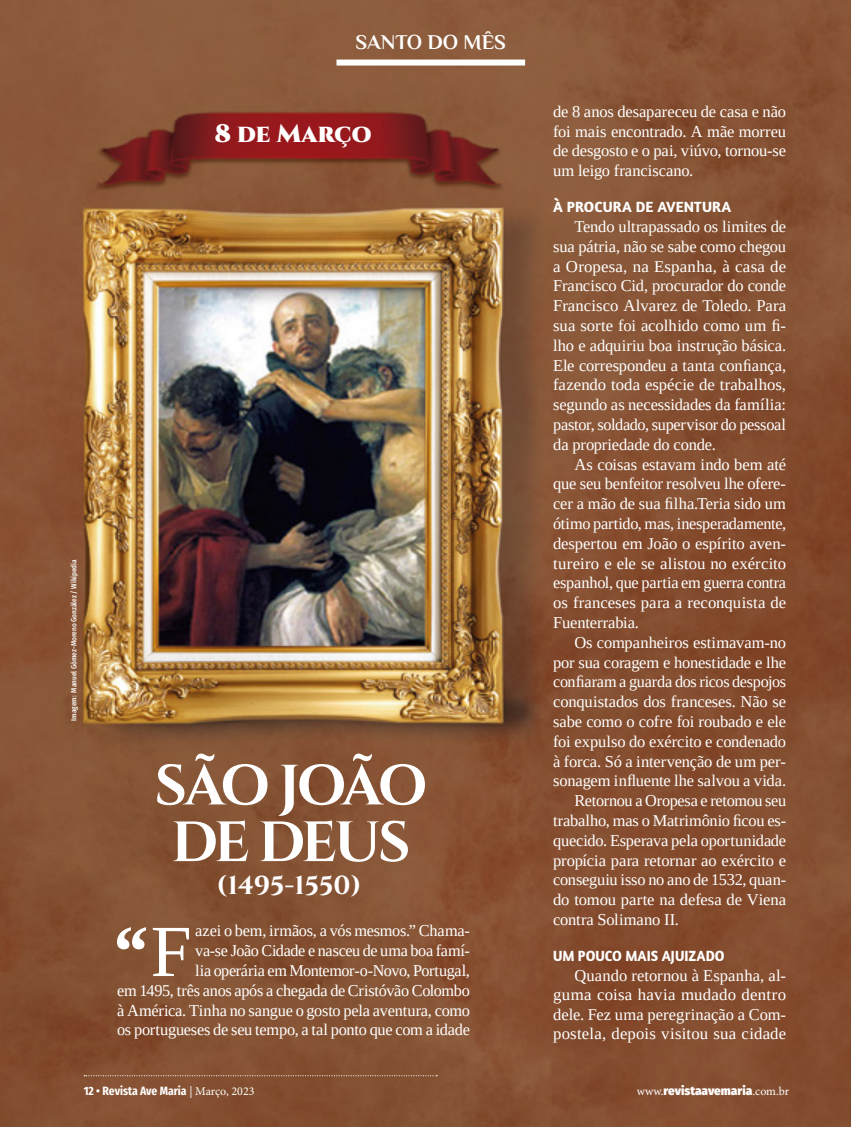
<style>
.page{position:relative;width:851px;height:1127px;background:#fff}
.page>*{position:absolute;margin:0;border:0;box-sizing:border-box;transform-origin:0 0}
.t1{font:italic 700 73.5px "Tinos";color:#fff}
.t2{font:700 56.55px/56.6px "Cinzel";letter-spacing:-.07em;color:#fff}
.t3{font:700 26.1px "Cinzel";color:#fff}
.t4{font:900 25.35px "Cinzel";color:#fff}
.t5{font:700 21px "Philosopher";color:#fff}
.t6{font:16.5px/19.8px "Tinos";letter-spacing:-.01em;color:#fff;text-align:justify}
.t7{font:700 15px "Amaranth";letter-spacing:.005em;color:#fff;scale:.94 1}
.t8{font:700 15px "Amaranth";letter-spacing:.005em;color:#fff}
.t9{font:700 12px "Fira Sans Condensed";color:#fff}
.t10{font:900 12px "Fira Sans";color:#fff}
.t11{font:500 7.5px "Fira Sans Condensed";color:#fff}
.s1{font-weight:400;font-style:normal}
.s2{font-family:"Minion Pro";font-weight:400}
</style>
<div class="page">
<img style="left:0;top:0;width:850px;height:1127px">
<div style="left:336px;top:60px;width:189px;height:6px;background:#fff"></div>
<svg style="left:84px;top:1075px;width:353px;height:1px"></svg>
<p class="t5" style="left:355px;top:31px;width:152px">SANTO DO MÊS</p>
<h3 class="t4" style="left:215px;top:117px;width:158px">8 de Março</h3>
<p class="t11" style="left:67px;top:721px;width:163px;rotate:-90deg">Imagem: Manuel Gómez-Moreno González / Wikipedia</p>
<h2 class="t2" style="left:154px;top:760px;width:274px">SÃO JOÃO<br>DE DEUS</h2>
<h3 class="t3" style="left:216px;top:869px;width:146px">(1495-1550)</h3>
<p class="t6" style="left:117px;top:921px;width:354px;text-align:right">azei o bem, irmãos, a vós mesmos.” Chama-<br>va-se João Cidade e nasceu de uma boa famí-<br>lia operária em Montemor-o-Novo, Portugal,<br>em 1495, três anos após a chegada de Cristóvão Colombo à América. Tinha no sangue o gosto pela aventura, como os portugueses de seu tempo, a tal ponto que com a idade</p>
<h1 class="t1" style="left:110px;top:904px;width:83px">“<span class="s1">F</span></h1>
<p class="t6" style="left:553px;top:101px;width:234px">de 8 anos desapareceu de casa e não foi mais encontrado. A mãe morreu de desgosto e o pai, viúvo, tornou-se um leigo franciscano.</p>
<p class="t8" style="left:553px;top:197px;width:179px">À PROCURA DE AVENTURA</p>
<p class="t6" style="left:553px;top:216px;width:234px;text-indent:21px">Tendo ultrapassado os limites de sua pátria, não se sabe como chegou a Oropesa, na Espanha, à casa de Francisco Cid, procurador do conde Francisco Alvarez de Toledo. Para sua sorte foi acolhido como um fi&shy;lho e adquiriu boa instrução básica.<br>Ele correspondeu a tanta confiança, fazendo toda espécie de trabalhos, segundo as necessidades da família: pastor, soldado, supervisor do pessoal da propriedade do conde.</p>
<p class="t6" style="left:553px;top:454px;width:234px;text-indent:21px">As coisas estavam indo bem até que seu benfeitor resolveu lhe ofere&shy;cer a mão de sua filha.Teria sido um ótimo partido, mas, inesperadamente, despertou em João o espírito aven&shy;tureiro e ele se alistou no exército espanhol, que partia em guerra contra os franceses para a reconquista de Fuenterrabia.</p>
<p class="t6" style="left:574px;top:632px;width:213px">Os companheiros estimavam-no</p>
<p class="t6" style="left:553px;top:652px;width:234px">por sua coragem e honestidade e lhe</p>
<p class="t6" style="left:553px;top:672px;width:234px">confiaram a guarda dos ricos despojos</p>
<p class="t6" style="left:553px;top:692px;width:234px">conquistados dos franceses. Não se</p>
<p class="t6" style="left:553px;top:711px;width:234px">sabe como o cofre foi roubado e ele</p>
<p class="t6" style="left:553px;top:731px;width:234px">foi expulso do exército e condenado</p>
<p class="t6" style="left:553px;top:751px;width:234px">à forca. Só a intervenção de um per-</p>
<p class="t6" style="left:553px;top:771px;width:234px">sonagem influente lhe salvou a vida.</p>
<p class="t6" style="left:574px;top:791px;width:213px">Retornou a Oropesa e retomou seu</p>
<p class="t6" style="left:553px;top:810px;width:234px">trabalho, mas o Matrimônio ficou es-</p>
<p class="t6" style="left:553px;top:830px;width:234px">quecido. Esperava pela oportunidade</p>
<p class="t6" style="left:553px;top:850px;width:234px">propícia para retornar ao exército e</p>
<p class="t6" style="left:553px;top:870px;width:234px">conseguiu isso no ano de 1532, quan-</p>
<p class="t6" style="left:553px;top:890px;width:234px">do tomou parte na defesa de Viena</p>
<p class="t6" style="left:553px;top:909px;width:127px">contra Solimano II.</p>
<p class="t7" style="left:553px;top:947px;width:184px">UM POUCO MAIS AJUIZADO</p>
<p class="t6" style="left:553px;top:965px;width:234px;text-indent:21px">Quando retornou à Espanha, al&shy;guma coisa havia mudado dentro dele. Fez uma peregrinação a Com&shy;postela, depois visitou sua cidade</p>
<p class="t9" style="left:84px;top:1080px;width:172px">12 • Revista Ave Maria <span class="s2">| Março, 2023</span></p>
<p class="t10" style="left:636px;top:1080px;width:154px"><span class="s2">www.</span>revistaavemaria<span class="s2">.com.br</span></p>
</div>
